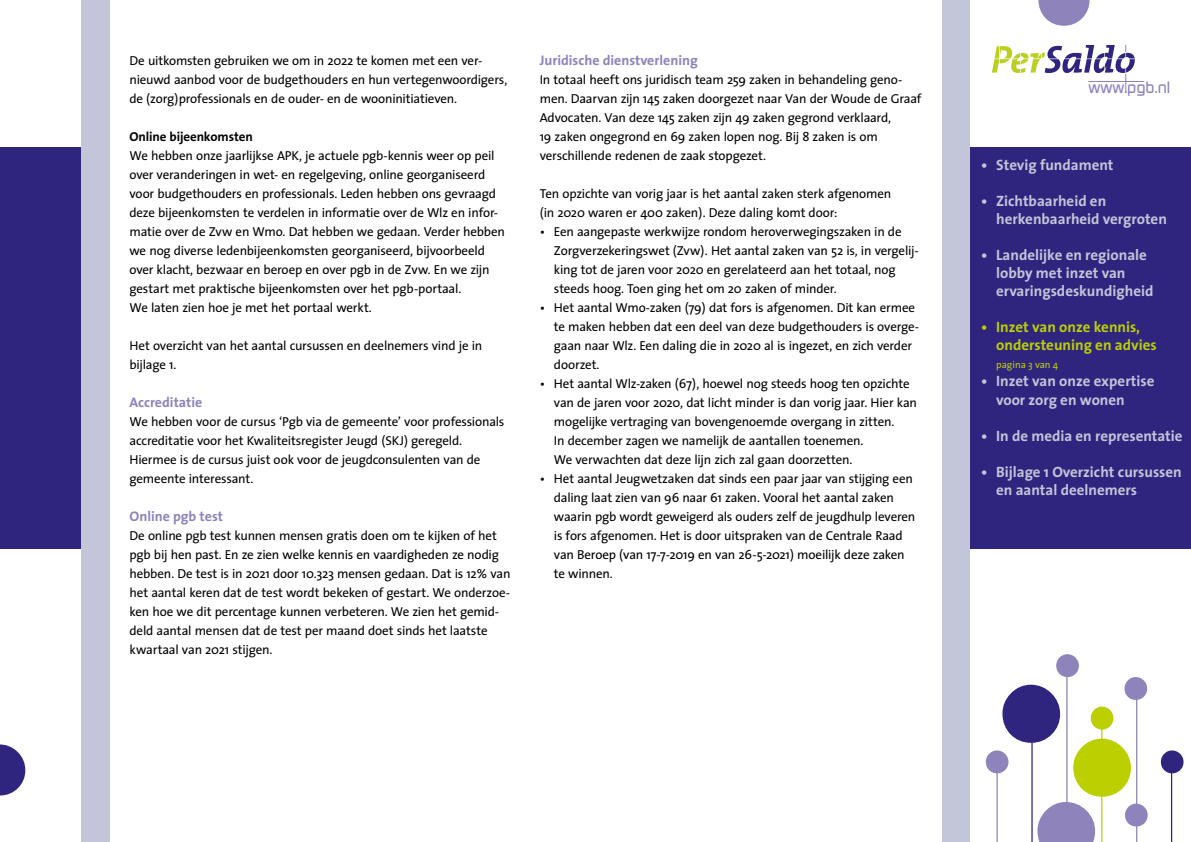
<style>
.page{position:relative;width:1191px;height:842px;background:#fff}
.page>*{position:absolute;margin:0;border:0;box-sizing:border-box;transform-origin:0 0}
.t1{font:500 16.5px "Continuum";color:#9083bb}
.t2{font:700 15px/18px "The Sans";color:#c3c5d8}
.t3{font:700 15px/18px "The Sans";color:#bccf00}
.t4{font:700 14px "The Sans";color:#8f83bb}
.t5{font:13px/19px "The Sans";letter-spacing:-.015em;color:#000}
.t6{font:700 13px "The Sans Os F";letter-spacing:-.01em;color:#000}
.t7{font:10px "The Sans";color:#bccf00}
</style>
<div class="page">
<div style="left:0;top:147px;width:1191px;height:401px;background:#2f257f"></div>
<div style="left:81px;top:0;width:888px;height:842px;background:#c3c5d8"></div>
<hr style="left:1088px;top:81px;width:56px;height:1px;background:#9083bb">
<svg style="left:991px;top:45px;width:143px;height:48px"></svg>
<svg style="left:0;top:744px;width:25px;height:51px"></svg>
<svg style="left:1038px;top:0;width:51px;height:26px"></svg>
<hr style="left:1171px;top:764px;width:1px;height:78px;background:#2f257f">
<svg style="left:1160px;top:750px;width:23px;height:23px"></svg>
<svg style="left:985px;top:654px;width:162px;height:188px"></svg>
<div style="left:110px;top:0;width:831px;height:842px;background:#fff"></div>
<p class="t5" style="left:129px;top:50px;width:379px">De uitkomsten gebruiken we om in 2022 te komen met een ver&shy;nieuwd aanbod voor de budgethouders en hun vertegenwoordigers, de (zorg)professionals en de ouder- en de wooninitiatieven.</p>
<p class="t6" style="left:129px;top:128px;width:125px">Online bijeenkomsten</p>
<p class="t5" style="left:129px;top:145px;width:377px">We hebben onze jaarlijkse APK, je actuele pgb-kennis weer op peil over veranderingen in wet- en regelgeving, online georganiseerd voor budgethouders en professionals. Leden hebben ons gevraagd deze bijeenkomsten te verdelen in informatie over de Wlz en infor&shy;matie over de Zvw en Wmo. Dat hebben we gedaan. Verder hebben we nog diverse ledenbijeenkomsten georganiseerd, bijvoorbeeld over klacht, bezwaar en beroep en over pgb in de Zvw. En we zijn gestart met praktische bijeenkomsten over het pgb-portaal.<br>We laten zien hoe je met het portaal werkt.</p>
<p class="t5" style="left:129px;top:335px;width:354px">Het overzicht van het aantal cursussen en deelnemers vind je in bijlage 1.</p>
<p class="t4" style="left:129px;top:390px;width:74px">Accreditatie</p>
<p class="t5" style="left:129px;top:411px;width:376px">We hebben voor de cursus ‘Pgb via de gemeente’ voor professionals accreditatie voor het Kwaliteitsregister Jeugd (SKJ) geregeld.<br>Hiermee is de cursus juist ook voor de jeugdconsulenten van de gemeente interessant.</p>
<p class="t4" style="left:129px;top:504px;width:95px">Online pgb test</p>
<p class="t5" style="left:129px;top:525px;width:382px">De online pgb test kunnen mensen gratis doen om te kijken of het pgb bij hen past. En ze zien welke kennis en vaardigheden ze nodig hebben. De test is in 2021 door 10.323 mensen gedaan. Dat is 12% van het aantal keren dat de test wordt bekeken of gestart. We onderzoe&shy;ken hoe we dit percentage kunnen verbeteren. We zien het gemid&shy;deld aantal mensen dat de test per maand doet sinds het laatste kwartaal van 2021 stijgen.</p>
<p class="t4" style="left:540px;top:48px;width:160px">Juridische dienstverlening</p>
<p class="t5" style="left:540px;top:69px;width:383px">In totaal heeft ons juridisch team 259 zaken in behandeling geno&shy;men. Daarvan zijn 145 zaken doorgezet naar Van der Woude de Graaf Advocaten. Van deze 145 zaken zijn 49 zaken gegrond verklaard,<br>19 zaken ongegrond en 69 zaken lopen nog. Bij 8 zaken is om verschillende redenen de zaak stopgezet.</p>
<p class="t5" style="left:540px;top:183px;width:353px">Ten opzichte van vorig jaar is het aantal zaken sterk afgenomen (in 2020 waren er 400 zaken). Deze daling komt door:</p>
<p class="t5" style="left:554px;top:221px;width:366px;text-indent:-14px">• Een aangepaste werkwijze rondom heroverwegingszaken in de Zorgverzekeringswet (Zvw). Het aantal zaken van 52 is, in vergelij&shy;king tot de jaren voor 2020 en gerelateerd aan het totaal, nog steeds hoog. Toen ging het om 20 zaken of minder.</p>
<p class="t5" style="left:554px;top:297px;width:367px;text-indent:-14px">• Het aantal Wmo-zaken (79) dat fors is afgenomen. Dit kan ermee te maken hebben dat een deel van deze budgethouders is overge&shy;gaan naar Wlz. Een daling die in 2020 al is ingezet, en zich verder doorzet.</p>
<p class="t5" style="left:554px;top:373px;width:364px;text-indent:-14px">• Het aantal Wlz-zaken (67), hoewel nog steeds hoog ten opzichte van de jaren voor 2020, dat licht minder is dan vorig jaar. Hier kan mogelijke vertraging van bovengenoemde overgang in zitten.<br>In december zagen we namelijk de aantallen toenemen.<br>We verwachten dat deze lijn zich zal gaan doorzetten.</p>
<p class="t5" style="left:554px;top:468px;width:363px;text-indent:-14px">• Het aantal Jeugwetzaken dat sinds een paar jaar van stijging een daling laat zien van 96 naar 61 zaken. Vooral het aantal zaken waarin pgb wordt geweigerd als ouders zelf de jeugdhulp leveren is fors afgenomen. Het is door uitspraken van de Centrale Raad van Beroep (van 17-7-2019 en van 26-5-2021) moeilijk deze zaken te winnen.</p>
<p class="t1" style="left:1088px;top:76px;width:83px">www.pgb.nl</p>
<p class="t2" style="left:981px;top:156px;width:134px">• Stevig fundament</p>
<p class="t2" style="left:996px;top:192px;width:172px;text-indent:-15px">• Zichtbaarheid en herkenbaarheid vergroten</p>
<p class="t2" style="left:996px;top:246px;width:159px;text-indent:-15px">• Landelijke en regionale lobby met inzet van ervaringsdeskundigheid</p>
<p class="t3" style="left:996px;top:318px;width:162px;text-indent:-15px">• Inzet van onze kennis, ondersteuning en advies</p>
<p class="t7" style="left:996px;top:357px;width:64px">pagina 3 van 4</p>
<p class="t2" style="left:996px;top:372px;width:160px;text-indent:-15px">• Inzet van onze expertise voor zorg en wonen</p>
<p class="t2" style="left:981px;top:426px;width:203px">• In de media en representatie</p>
<p class="t2" style="left:996px;top:462px;width:187px;text-indent:-15px">• Bijlage 1 Overzicht cursussen en aantal deelnemers</p>
</div>
